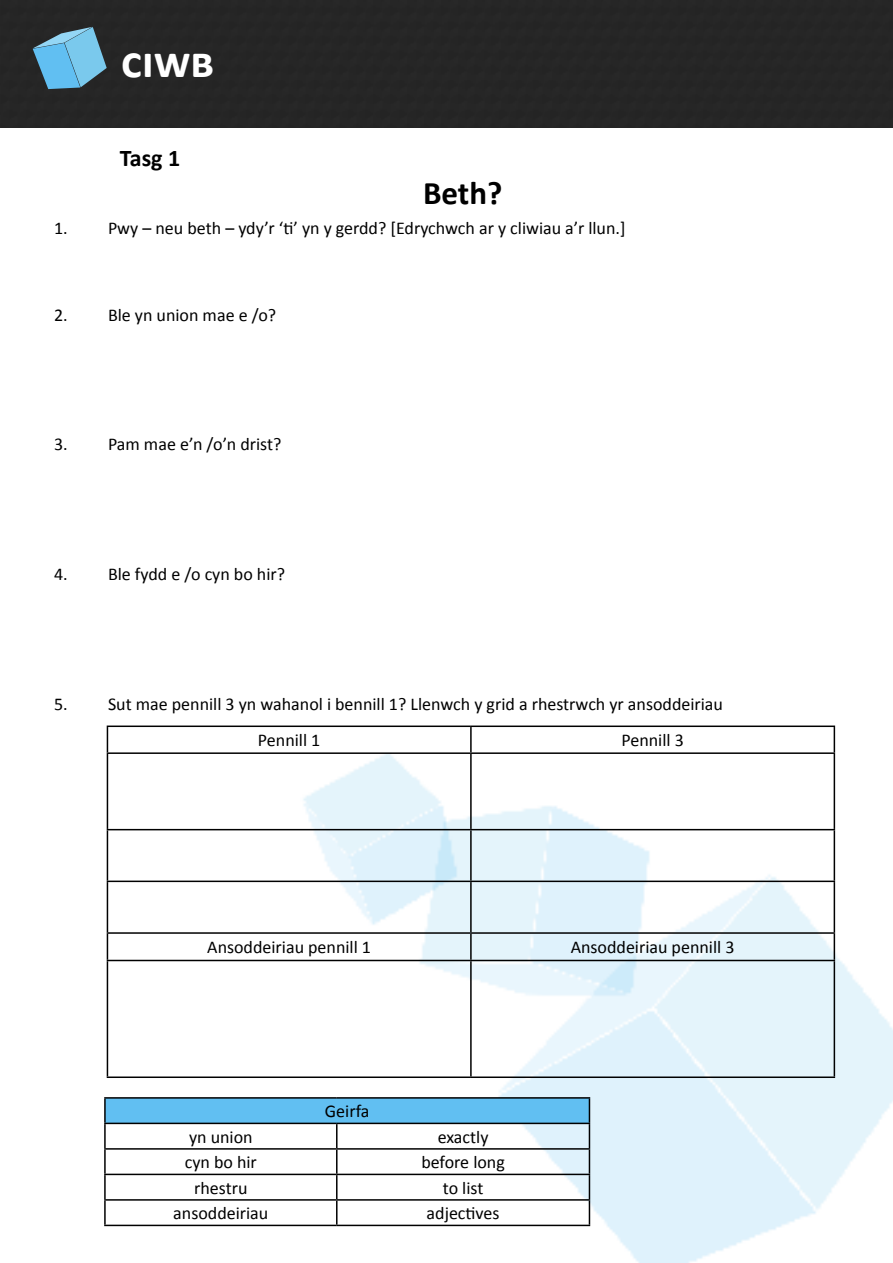
<style>
.page{position:relative;width:893px;height:1263px;background:#fff}
.page>*{position:absolute;margin:0;border:0;box-sizing:border-box;transform-origin:0 0}
.t1{font:700 45px "Calibri";color:#fff}
.t2{font:700 33px "Calibri";color:#000}
.t3{font:700 24px "Calibri";color:#000}
.t4{font:18px/36.3px "Calibri";color:#000}
</style>
<div class="page">
<div style="left:0;top:0;width:893px;height:128px;background:#262626"></div>
<svg style="left:33px;top:27px;width:74px;height:62px;background:#5992af"></svg>
<img style="left:293px;top:743px;width:600px;height:520px">
<hr style="left:107px;top:725px;width:364px;height:2px;background:#000">
<svg style="left:107px;top:727px;width:1px;height:25px"></svg>
<hr style="left:471px;top:725px;width:364px;height:2px;background:#000">
<hr style="left:470px;top:727px;width:2px;height:25px;background:#000">
<svg style="left:834px;top:727px;width:1px;height:25px"></svg>
<hr style="left:107px;top:752px;width:364px;height:2px;background:#000">
<hr style="left:107px;top:754px;width:1px;height:75px;background:#000">
<hr style="left:471px;top:752px;width:364px;height:2px;background:#000">
<hr style="left:470px;top:754px;width:2px;height:75px;background:#000">
<hr style="left:834px;top:754px;width:1px;height:75px;background:#000">
<hr style="left:107px;top:829px;width:364px;height:1px;background:#000">
<hr style="left:107px;top:830px;width:1px;height:50px;background:#000">
<hr style="left:471px;top:829px;width:364px;height:1px;background:#000">
<hr style="left:470px;top:830px;width:2px;height:50px;background:#000">
<hr style="left:834px;top:830px;width:1px;height:50px;background:#000">
<hr style="left:107px;top:880px;width:364px;height:2px;background:#000">
<hr style="left:107px;top:882px;width:1px;height:50px;background:#000">
<hr style="left:471px;top:880px;width:364px;height:2px;background:#000">
<hr style="left:470px;top:882px;width:2px;height:50px;background:#000">
<hr style="left:834px;top:882px;width:1px;height:50px;background:#000">
<hr style="left:107px;top:932px;width:364px;height:2px;background:#000">
<svg style="left:107px;top:934px;width:1px;height:26px"></svg>
<hr style="left:471px;top:932px;width:364px;height:2px;background:#000">
<hr style="left:470px;top:934px;width:2px;height:26px;background:#000">
<svg style="left:834px;top:934px;width:1px;height:26px"></svg>
<hr style="left:107px;top:960px;width:364px;height:1px;background:#000">
<hr style="left:107px;top:961px;width:1px;height:115px;background:#000">
<hr style="left:471px;top:960px;width:364px;height:1px;background:#000">
<hr style="left:470px;top:961px;width:2px;height:115px;background:#000">
<hr style="left:834px;top:961px;width:1px;height:115px;background:#000">
<hr style="left:107px;top:1076px;width:364px;height:2px;background:#000">
<hr style="left:471px;top:1076px;width:364px;height:2px;background:#000">
<div style="left:105px;top:1098px;width:484px;height:25px;background:#61bff2"></div>
<hr style="left:104px;top:1097px;width:233px;height:2px;background:#000">
<hr style="left:104px;top:1099px;width:2px;height:24px;background:#000">
<hr style="left:337px;top:1097px;width:253px;height:2px;background:#000">
<hr style="left:104px;top:1123px;width:233px;height:1px;background:#000">
<hr style="left:104px;top:1124px;width:2px;height:24px;background:#000">
<hr style="left:337px;top:1123px;width:253px;height:1px;background:#000">
<hr style="left:336px;top:1124px;width:2px;height:24px;background:#000">
<hr style="left:104px;top:1148px;width:233px;height:2px;background:#000">
<hr style="left:104px;top:1150px;width:2px;height:24px;background:#000">
<hr style="left:337px;top:1148px;width:253px;height:2px;background:#000">
<hr style="left:336px;top:1150px;width:2px;height:24px;background:#000">
<hr style="left:104px;top:1174px;width:233px;height:1px;background:#000">
<hr style="left:104px;top:1175px;width:2px;height:24px;background:#000">
<hr style="left:337px;top:1174px;width:253px;height:1px;background:#000">
<hr style="left:336px;top:1175px;width:2px;height:24px;background:#000">
<hr style="left:104px;top:1199px;width:233px;height:2px;background:#000">
<hr style="left:104px;top:1201px;width:2px;height:24px;background:#000">
<hr style="left:337px;top:1199px;width:253px;height:2px;background:#000">
<hr style="left:336px;top:1201px;width:2px;height:24px;background:#000">
<svg style="left:589px;top:1099px;width:1px;height:126px"></svg>
<hr style="left:104px;top:1225px;width:233px;height:1px;background:#000">
<hr style="left:337px;top:1225px;width:253px;height:1px;background:#000">
<h1 class="t1" style="left:121px;top:34px;width:95px">ciwb</h1>
<h3 class="t3" style="left:120px;top:142px;width:62px">Tasg 1</h3>
<h2 class="t2" style="left:423px;top:172px;width:81px">Beth?</h2>
<p class="t4" style="left:54px;top:210px;width:573px">1. Pwy – neu beth – ydy’r ‘ti’ yn y gerdd? [Edrychwch ar y cliwiau a’r llun.]</p>
<p class="t4" style="left:54px;top:297px;width:224px">2. Ble yn union mae e /o?</p>
<p class="t4" style="left:54px;top:426px;width:229px">3. Pam mae e’n /o’n drist?</p>
<p class="t4" style="left:54px;top:556px;width:233px">4. Ble fydd e /o cyn bo hir?</p>
<p class="t4" style="left:258px;top:685px;width:467px;text-indent:-204px">5. Sut mae pennill 3 yn wahanol i bennill 1? Llenwch y grid a rhestrwch yr ansoddeiriau<br>Pennill 1</p>
<p class="t4" style="left:621px;top:722px;width:64px">Pennill 3</p>
<p class="t4" style="left:207px;top:928px;width:165px">Ansoddeiriau pennill 1</p>
<p class="t4" style="left:571px;top:928px;width:165px">Ansoddeiriau pennill 3</p>
<p class="t4" style="left:325px;top:1093px;width:46px">Geirfa</p>
<p class="t4" style="left:189px;top:1119px;width:65px">yn union</p>
<p class="t4" style="left:438px;top:1119px;width:52px">exactly</p>
<p class="t4" style="left:185px;top:1144px;width:74px">cyn bo hir</p>
<p class="t4" style="left:421px;top:1144px;width:85px">before long</p>
<p class="t4" style="left:194px;top:1170px;width:55px">rhestru</p>
<p class="t4" style="left:443px;top:1170px;width:42px">to list</p>
<p class="t4" style="left:173px;top:1195px;width:97px">ansoddeiriau</p>
<p class="t4" style="left:427px;top:1195px;width:74px">adjectives</p>
</div>
